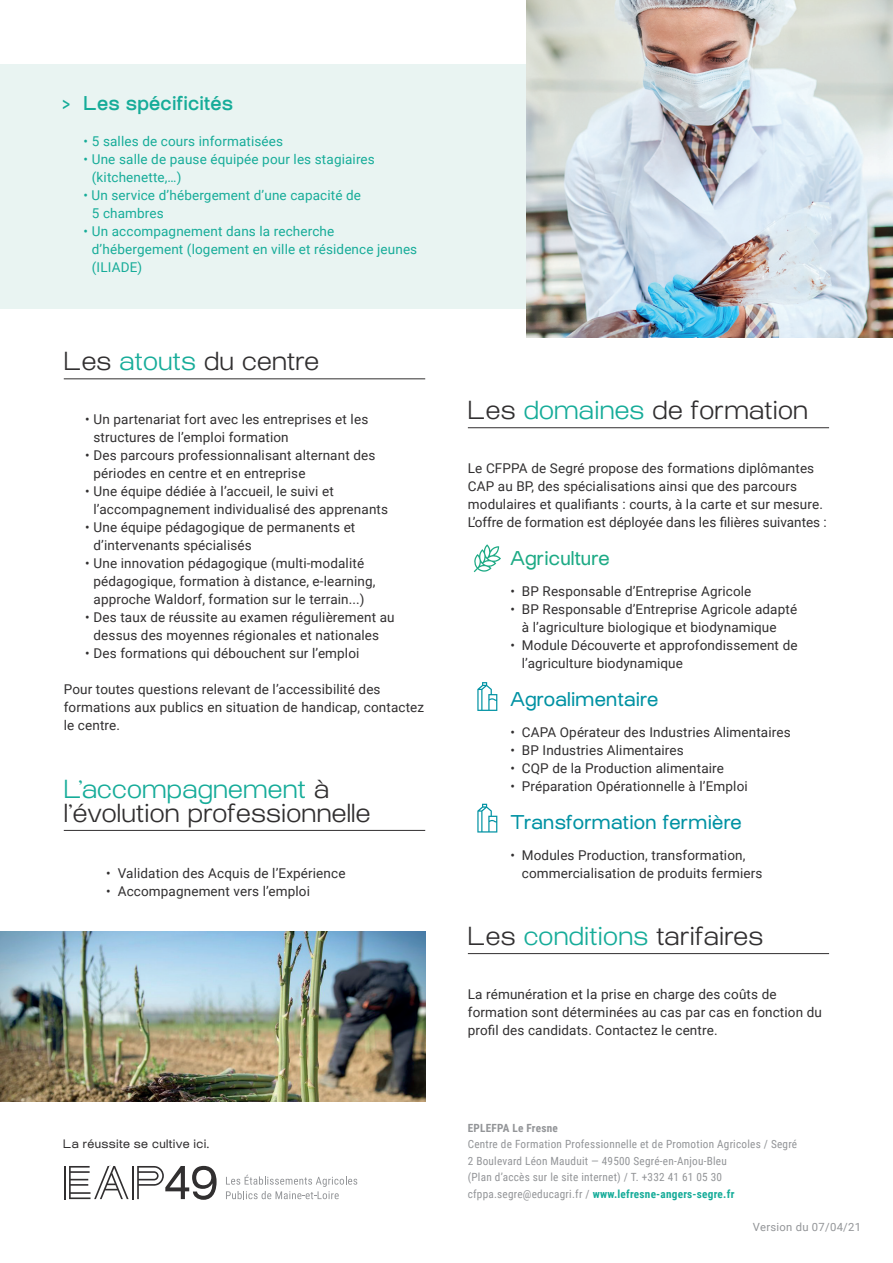
<style>
.page{position:relative;width:893px;height:1263px;background:#fff}
.page>*{position:absolute;margin:0;border:0;box-sizing:border-box;transform-origin:0 0}
.t1{font:300 25.5px/24px "Osmose";letter-spacing:.01em;color:#312f30}
.t2{font:19.5px "Osmose";letter-spacing:.01em;color:#0092a3}
.t3{font:500 19.5px "Osmose";letter-spacing:.01em;color:#16ac99}
.t4{font:19.5px "Osmose";letter-spacing:.01em;color:#1daa85}
.t5{font:13.5px/18px "Roboto";letter-spacing:.01em;color:#312f30}
.t6{font:13.5px/18px "Roboto";letter-spacing:.01em;color:#16ac99}
.t7{font:12px "Osmose";letter-spacing:.03em;color:#312f30}
.t8{font:11.25px/16.5px "Roboto Condensed";letter-spacing:.02em;color:#939598}
.t9{font:11.25px "Roboto";letter-spacing:.025em;color:#939598}
.t10{font:700 11.25px "Roboto Condensed";letter-spacing:.02em;color:#939598}
.s1{color:#16ac99}
.s2{font-weight:700;color:#16ac99}
</style>
<div class="page">
<hr style="left:64px;top:378px;width:361px;height:1px;background:#312f30">
<hr style="left:64px;top:830px;width:361px;height:1px;background:#312f30">
<svg style="left:474px;top:544px;width:27px;height:28px"></svg>
<svg style="left:477px;top:682px;width:20px;height:29px"></svg>
<div style="left:0;top:64px;width:567px;height:244px;background:#e9f4f2"></div>
<img style="left:526px;top:0;width:367px;height:337px">
<hr style="left:468px;top:427px;width:361px;height:1px;background:#312f30">
<hr style="left:468px;top:953px;width:361px;height:1px;background:#312f30">
<svg style="left:477px;top:804px;width:20px;height:28px"></svg>
<svg style="left:226px;top:1175px;width:131px;height:24px"></svg>
<hr style="left:64px;top:1166px;width:1px;height:33px;background:#312f30">
<hr style="left:132px;top:1166px;width:2px;height:33px;background:#312f30">
<svg style="left:69px;top:1166px;width:60px;height:33px"></svg>
<svg style="left:137px;top:1166px;width:80px;height:34px"></svg>
<img style="left:0;top:931px;width:425px;height:170px">
<h2 class="t3" style="left:62px;top:92px;width:173px">&gt; Les spécificités</h2>
<p class="t6" style="left:83px;top:131px;width:201px">• 5 salles de cours informatisées</p>
<p class="t6" style="left:92px;top:149px;width:284px;text-indent:-9px">• Une salle de pause équipée pour les stagiaires (kitchenette,…)</p>
<p class="t6" style="left:92px;top:185px;width:271px;text-indent:-9px">• Un service d’hébergement d’une capacité de<br>5 chambres</p>
<p class="t6" style="left:92px;top:221px;width:327px;text-indent:-9px">• Un accompagnement dans la recherche d’hébergement (logement en ville et résidence jeunes (ILIADE)</p>
<h1 class="t1" style="left:64px;top:352px;width:257px">Les <span class="s1">atouts</span> du centre</h1>
<p class="t5" style="left:94px;top:410px;width:276px;text-indent:-9px">• Un partenariat fort avec les entreprises et les structures de l’emploi formation</p>
<p class="t5" style="left:94px;top:446px;width:283px;text-indent:-9px">• Des parcours professionnalisant alternant des périodes en centre et en entreprise</p>
<p class="t5" style="left:94px;top:482px;width:296px;text-indent:-9px">• Une équipe dédiée à l’accueil, le suivi et l’accompagnement individualisé des apprenants</p>
<p class="t5" style="left:94px;top:518px;width:263px;text-indent:-9px">• Une équipe pédagogique de permanents et d’intervenants spécialisés</p>
<p class="t5" style="left:94px;top:554px;width:284px;text-indent:-9px">• Une innovation pédagogique (multi-modalité pédagogique, formation à distance, e-learning, approche Waldorf, formation sur le terrain...)</p>
<p class="t5" style="left:85px;top:608px;width:311px;text-align:center">• Des taux de réussite au examen régulièrement au dessus des moyennes régionales et nationales</p>
<p class="t5" style="left:85px;top:644px;width:276px">• Des formations qui débouchent sur l’emploi</p>
<p class="t5" style="left:64px;top:680px;width:362px">Pour toutes questions relevant de l’accessibilité des formations aux publics en situation de handicap, contactez le centre.</p>
<h1 class="t1" style="left:64px;top:780px;width:308px"><span class="s1">L’accompagnement</span> à l’évolution professionnelle</h1>
<p class="t5" style="left:106px;top:863px;width:241px">• Validation des Acquis de l’Expérience</p>
<p class="t5" style="left:106px;top:881px;width:205px">• Accompagnement vers l’emploi</p>
<p class="t7" style="left:63px;top:1136px;width:147px">La réussite se cultive ici.</p>
<h1 class="t1" style="left:468px;top:401px;width:342px">Les <span class="s1">domaines</span> de formation</h1>
<p class="t5" style="left:468px;top:459px;width:360px">Le CFPPA de Segré propose des formations diplômantes CAP au BP, des spécialisations ainsi que des parcours modulaires et qualifiants : courts, à la carte et sur mesure.<br>L’offre de formation est déployée dans les filières suivantes :</p>
<h2 class="t4" style="left:510px;top:547px;width:101px">Agriculture</h2>
<p class="t5" style="left:510px;top:582px;width:243px">• BP Responsable d’Entreprise Agricole</p>
<p class="t5" style="left:522px;top:600px;width:277px;text-indent:-11px">• BP Responsable d’Entreprise Agricole adapté à l’agriculture biologique et biodynamique</p>
<p class="t5" style="left:522px;top:636px;width:277px;text-indent:-11px">• Module Découverte et approfondissement de l’agriculture biodynamique</p>
<h2 class="t2" style="left:510px;top:688px;width:150px">Agroalimentaire</h2>
<p class="t5" style="left:510px;top:723px;width:282px">• CAPA Opérateur des Industries Alimentaires</p>
<p class="t5" style="left:510px;top:741px;width:175px">• BP Industries Alimentaires</p>
<p class="t5" style="left:510px;top:759px;width:215px">• CQP de la Production alimentaire</p>
<p class="t5" style="left:510px;top:777px;width:239px">• Préparation Opérationnelle à l’Emploi</p>
<h2 class="t2" style="left:510px;top:811px;width:233px">Transformation fermière</h2>
<p class="t5" style="left:522px;top:846px;width:242px;text-indent:-11px">• Modules Production, transformation, commercialisation de produits fermiers</p>
<h1 class="t1" style="left:468px;top:927px;width:297px">Les <span class="s1">conditions</span> tarifaires</h1>
<p class="t5" style="left:468px;top:984px;width:356px">La rémunération et la prise en charge des coûts de formation sont déterminées au cas par cas en fonction du profil des candidats. Contactez le centre.</p>
<p class="t10" style="left:468px;top:1120px;width:92px">EPLEFPA Le Fresne</p>
<p class="t8" style="left:468px;top:1136px;width:331px">Centre de Formation Professionnelle et de Promotion Agricoles / Segré 2 Boulevard Léon Mauduit — 49500 Segré-en-Anjou-Bleu<br>(Plan d’accès sur le site internet) / T. +332 41 61 05 30 cfppa.segre@educagri.fr / <span class="s2">www.lefresne-angers-segre.fr</span></p>
<p class="t9" style="left:753px;top:1219px;width:110px">Version du 07/04/21</p>
</div>
